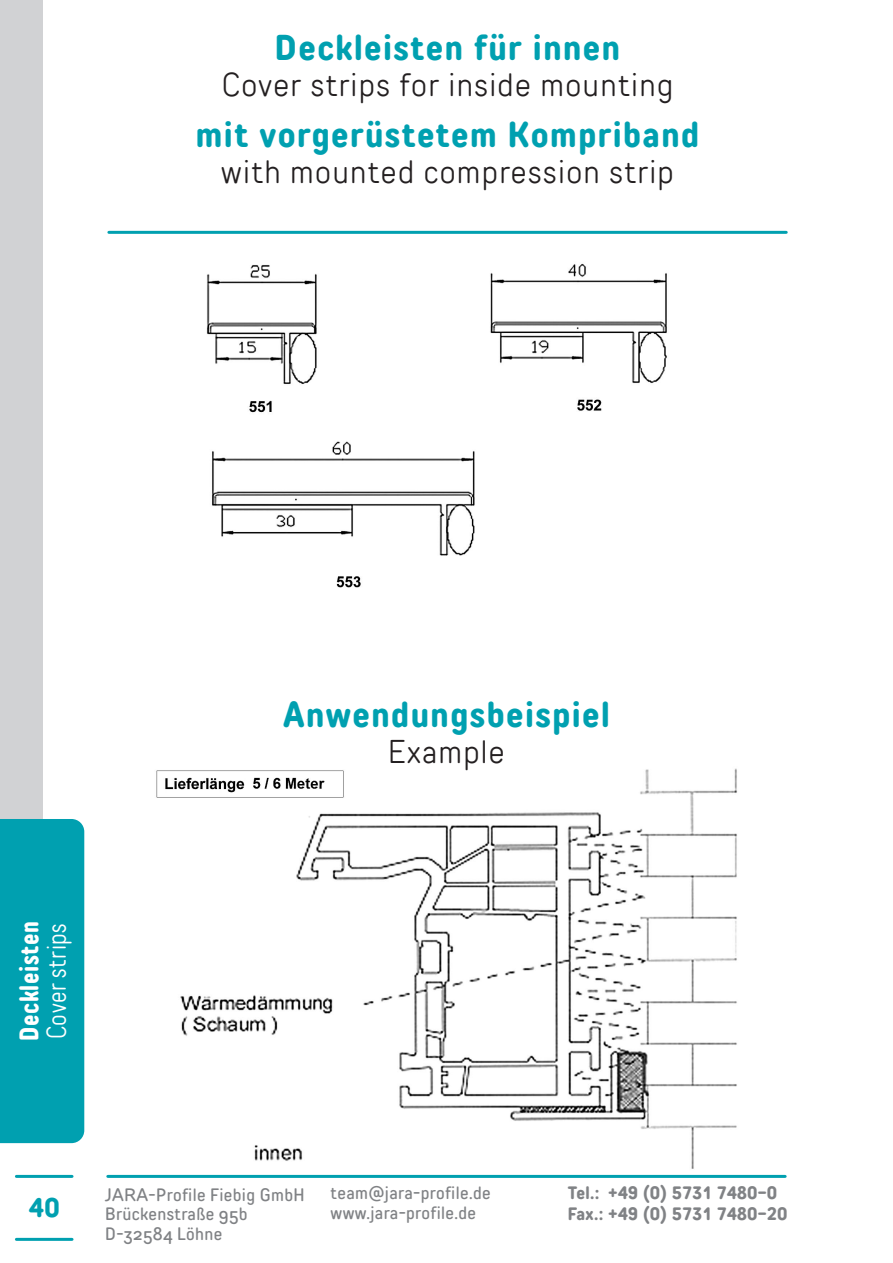
<style>
.page{position:relative;width:893px;height:1263px;background:#fff}
.page>*{position:absolute;margin:0;border:0;box-sizing:border-box;transform-origin:0 0}
.t1{font:700 condensed 36px "TT Rounds Neue";letter-spacing:.04em;color:#00a0b0}
.t2{font:300 condensed 33px "TT Rounds Neue";letter-spacing:.04em;color:#231f20}
.t3{font:700 27px "TT Rounds Neue Comp";letter-spacing:.02em;color:#fff}
.t4{font:300 27px "TT Rounds Neue Comp";letter-spacing:.02em;color:#fff}
.t5{font:700 condensed 27px "TT Rounds Neue";color:#00a0b0}
.t6{font:500 condensed 18px/19.5px "TT Rounds Neue";letter-spacing:.02em;color:#808285}
.t7{font:700 condensed 18px/21px "TT Rounds Neue";letter-spacing:.02em;color:#808285}
.s1{font-stretch:normal}
</style>
<div class="page">
<hr style="left:108px;top:1175px;width:677px;height:3px;background:#00a0b0">
<hr style="left:16px;top:1175px;width:56px;height:3px;background:#00a0b0">
<hr style="left:16px;top:1238px;width:56px;height:3px;background:#00a0b0">
<hr style="left:109px;top:231px;width:677px;height:3px;background:#00a0b0">
<div style="left:0;top:0;width:43px;height:1124px;background:#d1d2d4"></div>
<div style="left:0;top:819px;width:84px;height:324px;background:#00a0b0"></div>
<img style="left:156px;top:263px;width:581px;height:906px">
<p class="t1" style="left:275px;top:23px;width:347px">Deckleisten für innen</p>
<p class="t2" style="left:222px;top:63px;width:453px">Cover strips for inside mounting</p>
<p class="t1" style="left:196px;top:110px;width:505px">mit vorgerüstetem Kompriband</p>
<p class="t2" style="left:221px;top:150px;width:454px">with mounted compression strip</p>
<h3 class="t3" style="left:12px;top:1041px;width:121px;rotate:-90deg">Deckleisten</h3>
<h3 class="t4" style="left:40px;top:1039px;width:117px;rotate:-90deg">Cover strips</h3>
<p class="t1" style="left:283px;top:691px;width:328px">Anwendungsbeispiel</p>
<p class="t2" style="left:388px;top:730px;width:118px">Example</p>
<p class="t6" style="left:105px;top:1185px;width:201px"><span class="s1">JARA</span>-Profile Fiebig GmbH<br>Brückenstraße 95b<br>D-32584 Löhne</p>
<p class="t7" style="left:568px;top:1182px;width:221px">Tel.: +49 (0) 5731 7480-0<br>Fax.: +49 (0) 5731 7480-20</p>
<p class="t6" style="left:331px;top:1183px;width:162px">team@jara-profile.de</p>
<h3 class="t5" style="left:29px;top:1189px;width:32px">40</h3>
<p class="t6" style="left:331px;top:1202px;width:147px">www.jara-profile.de</p>
</div>
